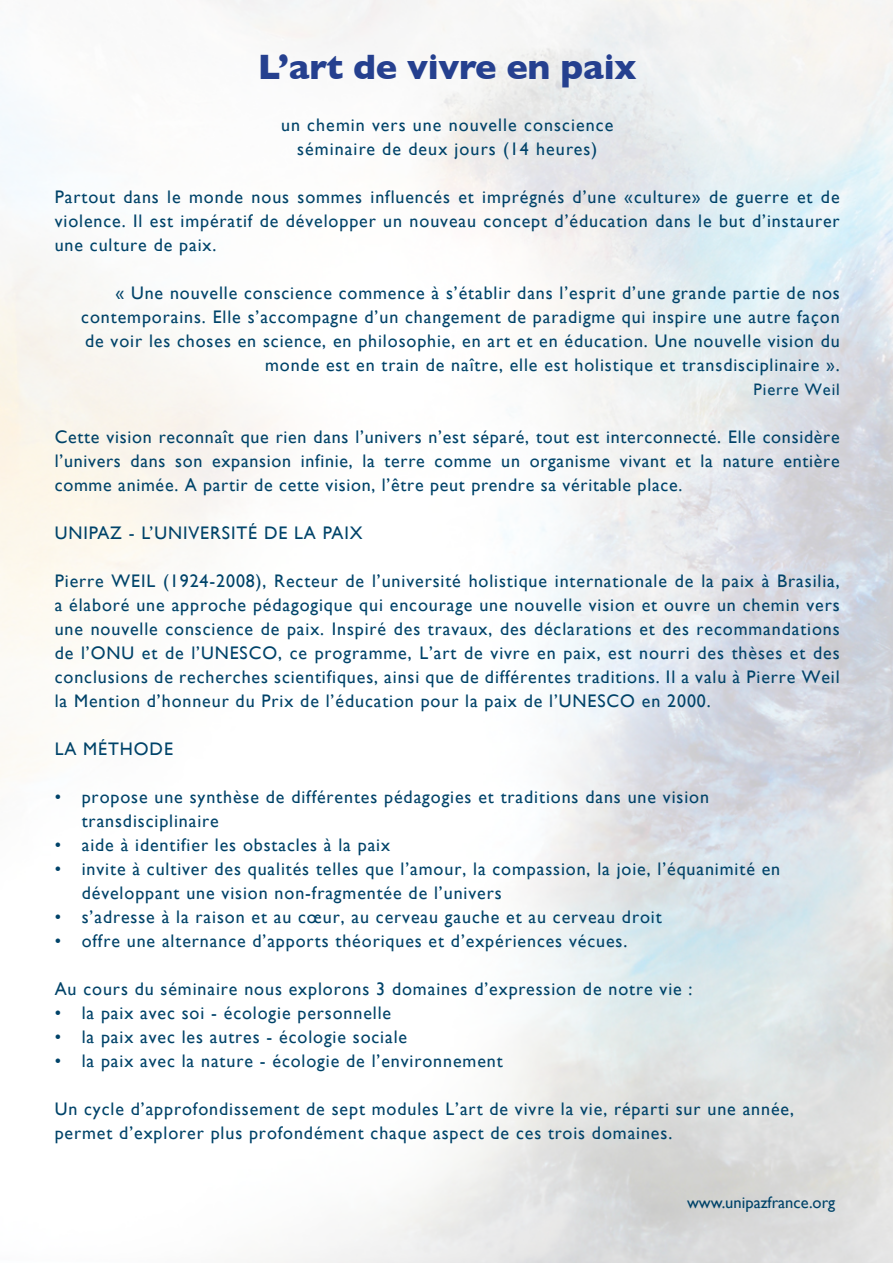
<style>
.page{position:relative;width:893px;height:1263px;background:#fff}
.page>*{position:absolute;margin:0;border:0;box-sizing:border-box;transform-origin:0 0}
.t1{font:700 36px "Gill Sans";letter-spacing:-.01em;color:#25408f}
.t2{font:18.15px/24px "Gill Sans";letter-spacing:.05em;color:#004369;text-align:justify}
.t3{font:16.65px "Gill Sans";letter-spacing:.05em;color:#004369}
.t4{font:16.5px "Gill Sans";color:#004369}
</style>
<div class="page">
<p class="t1" style="left:258px;top:45px;width:380px">L’art de vivre en paix</p>
<p class="t2" style="left:281px;top:113px;width:334px">un chemin vers une nouvelle conscience</p>
<p class="t2" style="left:297px;top:137px;width:302px">séminaire de deux jours (14 heures)</p>
<p class="t2" style="left:55px;top:185px;width:786px">Partout dans le monde nous sommes influencés et imprégnés d’une «culture» de guerre et de violence. Il est impératif de développer un nouveau concept d’éducation dans le but d’instaurer une culture de paix.</p>
<p class="t2" style="left:81px;top:281px;width:760px;text-align:right">« Une nouvelle conscience commence à s’établir dans l’esprit d’une grande partie de nos contemporains. Elle s’accompagne d’un changement de paradigme qui inspire une autre façon de voir les choses en science, en philosophie, en art et en éducation. Une nouvelle vision du monde est en train de naître, elle est holistique et transdisciplinaire ».</p>
<p class="t3" style="left:754px;top:380px;width:88px">Pierre Weil</p>
<p class="t2" style="left:55px;top:425px;width:786px">Cette vision reconnaît que rien dans l’univers n’est séparé, tout est interconnecté. Elle considère l’univers dans son expansion infinie, la terre comme un organisme vivant et la nature entière comme animée. A partir de cette vision, l’être peut prendre sa véritable place.</p>
<p class="t2" style="left:55px;top:521px;width:309px">UNIPAZ - L’UNIVERSITÉ DE LA PAIX</p>
<p class="t2" style="left:55px;top:569px;width:786px">Pierre WEIL (1924-2008), Recteur de l’université holistique internationale de la paix à Brasilia, a élaboré une approche pédagogique qui encourage une nouvelle vision et ouvre un chemin vers une nouvelle conscience de paix. Inspiré des travaux, des déclarations et des recommandations de l’ONU et de l’UNESCO, ce programme, L’art de vivre en paix, est nourri des thèses et des conclusions de recherches scientifiques, ainsi que de différentes traditions. Il a valu à Pierre Weil la Mention d’honneur du Prix de l’éducation pour la paix de l’UNESCO en 2000.</p>
<p class="t2" style="left:55px;top:737px;width:120px">LA MÉTHODE</p>
<p class="t2" style="left:82px;top:785px;width:629px;text-indent:-27px">• propose une synthèse de différentes pédagogies et traditions dans une vision transdisciplinaire</p>
<p class="t2" style="left:55px;top:833px;width:337px">• aide à identifier les obstacles à la paix</p>
<p class="t2" style="left:82px;top:857px;width:700px;text-indent:-27px">• invite à cultiver des qualités telles que l’amour, la compassion, la joie, l’équanimité en développant une vision non-fragmentée de l’univers</p>
<p class="t2" style="left:55px;top:905px;width:608px">• s’adresse à la raison et au cœur, au cerveau gauche et au cerveau droit</p>
<p class="t2" style="left:55px;top:929px;width:574px">• offre une alternance d’apports théoriques et d’expériences vécues.</p>
<p class="t2" style="left:55px;top:977px;width:639px">Au cours du séminaire nous explorons 3 domaines d’expression de notre vie :</p>
<p class="t2" style="left:55px;top:1001px;width:338px">• la paix avec soi - écologie personnelle</p>
<p class="t2" style="left:55px;top:1025px;width:354px">• la paix avec les autres - écologie sociale</p>
<p class="t2" style="left:55px;top:1049px;width:450px">• la paix avec la nature - écologie de l’environnement</p>
<p class="t2" style="left:55px;top:1097px;width:741px">Un cycle d’approfondissement de sept modules L’art de vivre la vie, réparti sur une année, permet d’explorer plus profondément chaque aspect de ces trois domaines.</p>
<p class="t4" style="left:687px;top:1192px;width:150px">www.unipazfrance.org</p>
</div>
